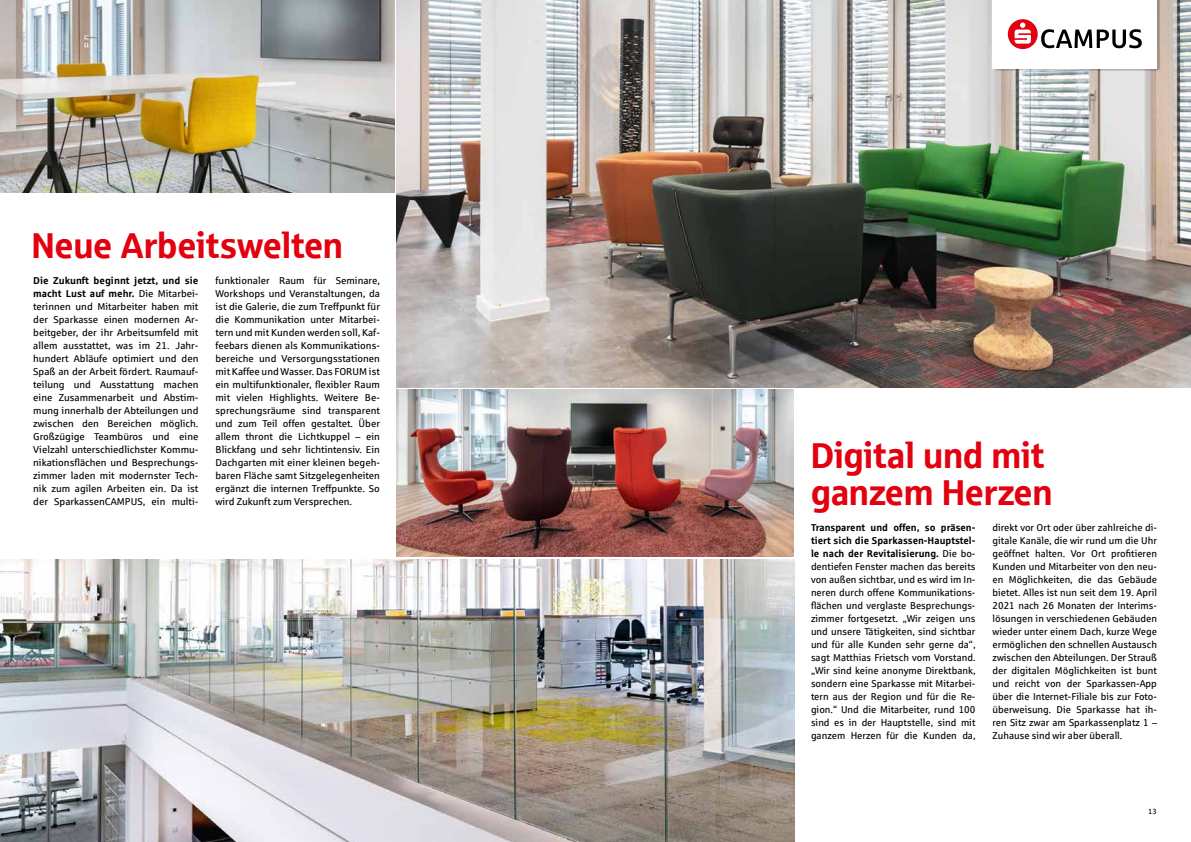
<style>
.page{position:relative;width:1191px;height:842px;background:#fff}
.page>*{position:absolute;margin:0;border:0;box-sizing:border-box;transform-origin:0 0}
.t1{font:36px/37px "Sparkasse Head";letter-spacing:.01em;color:#e3000f}
.t2{font:10px/13px "Sparkasse Rg";color:#000;text-align:justify}
.t3{font:7.5px "Sparkasse Rg";color:#000}
.s1{font-weight:700}
</style>
<div class="page">
<img style="left:397px;top:0;width:794px;height:387px">
<img style="left:397px;top:390px;width:397px;height:166px">
<img style="left:0;top:0;width:394px;height:192px">
<img style="left:0;top:559px;width:794px;height:283px">
<svg style="left:995px;top:0;width:164px;height:71px"></svg>
<div style="left:992px;top:0;width:165px;height:68px;background:#fff"></div>
<svg style="left:1007px;top:19px;width:30px;height:30px"></svg>
<svg style="left:1014px;top:22px;width:16px;height:22px"></svg>
<svg style="left:1041px;top:29px;width:100px;height:19px"></svg>
<h1 class="t1" style="left:32px;top:225px;width:312px">Neue Arbeitswelten</h1>
<p class="t2" style="left:33px;top:273px;width:167px"><span class="s1">Die Zukunft beginnt jetzt, und sie macht Lust auf mehr.</span> Die Mitarbei&shy;terinnen und Mitarbeiter haben mit der Sparkasse einen modernen Ar&shy;beitgeber, der ihr Arbeitsumfeld mit allem ausstattet, was im 21. Jahr&shy;hundert Abläufe optimiert und den Spaß an der Arbeit fördert. Raumauf&shy;teilung und Ausstattung machen eine Zusammenarbeit und Abstim&shy;mung innerhalb der Abteilungen und zwischen den Bereichen möglich.<br>Großzügige Teambüros und eine Vielzahl unterschiedlichster Kommu&shy;nikationsflächen und Besprechungs&shy;zimmer laden mit modernster Tech&shy;nik zum agilen Arbeiten ein. Da ist der SparkassenCAMPUS, ein multi-</p>
<p class="t2" style="left:215px;top:273px;width:166px">funktionaler Raum für Seminare, Workshops und Veranstaltungen, da ist die Galerie, die zum Treffpunkt für die Kommunikation unter Mitarbei&shy;tern und mit Kunden werden soll, Kaf&shy;feebars dienen als Kommunikations&shy;bereiche und Versorgungsstationen mit Kaffee und Wasser. Das FORUM ist ein multifunktionaler, flexibler Raum mit vielen Highlights. Weitere Be&shy;sprechungsräume sind transparent und zum Teil offen gestaltet. Über allem thront die Lichtkuppel – ein Blickfang und sehr lichtintensiv. Ein Dachgarten mit einer kleinen begeh&shy;baren Fläche samt Sitzgelegenheiten ergänzt die internen Treffpunkte. So wird Zukunft zum Versprechen.</p>
<h1 class="t1" style="left:811px;top:435px;width:243px">Digital und mit ganzem Herzen</h1>
<p class="t2" style="left:811px;top:520px;width:166px"><span class="s1">Transparent und offen, so präsen&shy;tiert sich die Sparkassen-Hauptstel&shy;le nach der Revitalisierung.</span> Die bo&shy;dentiefen Fenster machen das bereits von außen sichtbar, und es wird im In&shy;neren durch offene Kommunikations&shy;flächen und verglaste Besprechungs&shy;zimmer fortgesetzt. „Wir zeigen uns und unsere Tätigkeiten, sind sichtbar und für alle Kunden sehr gerne da“, sagt Matthias Frietsch vom Vorstand. „Wir sind keine anonyme Direktbank, sondern eine Sparkasse mit Mitarbei&shy;tern aus der Region und für die Re&shy;gion.“ Und die Mitarbeiter, rund 100 sind es in der Hauptstelle, sind mit ganzem Herzen für die Kunden da,</p>
<p class="t2" style="left:992px;top:520px;width:166px">direkt vor Ort oder über zahlreiche di&shy;gitale Kanäle, die wir rund um die Uhr geöffnet halten. Vor Ort profitieren Kunden und Mitarbeiter von den neu&shy;en Möglichkeiten, die das Gebäude bietet. Alles ist nun seit dem 19. April 2021 nach 26 Monaten der Interims&shy;lösungen in verschiedenen Gebäuden wieder unter einem Dach, kurze Wege ermöglichen den schnellen Austausch zwischen den Abteilungen. Der Strauß der digitalen Möglichkeiten ist bunt und reicht von der Sparkassen-App über die Internet-Filiale bis zur Foto&shy;überweisung. Die Sparkasse hat ih&shy;ren Sitz zwar am Sparkassenplatz 1 – Zuhause sind wir aber überall.</p>
<p class="t3" style="left:1148px;top:806px;width:10px">13</p>
</div>
